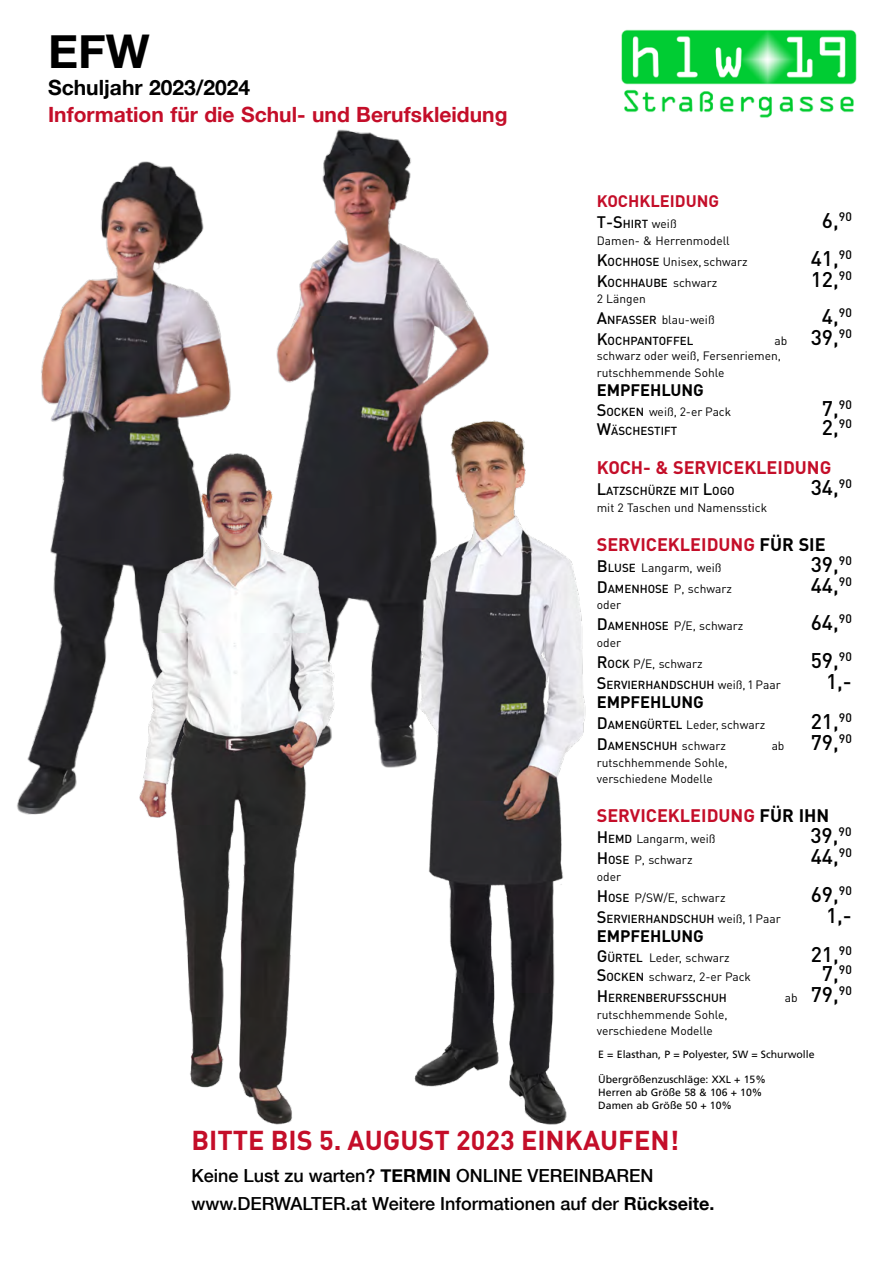
<style>
.page{position:relative;width:893px;height:1263px;background:#fff}
.page>*{position:absolute;margin:0;border:0;box-sizing:border-box;transform-origin:0 0}
.t1{font:700 46.5px "Helvetica Neue";color:#000}
.t2{font:700 27px "DIN Pro";color:#c40e29}
.t3{font:500 21px "DIN Pro";color:#000}
.t4{font:700 21px "Helvetica Neue";color:#c40e29}
.t5{font:700 21px "Helvetica Neue";color:#000}
.t6{font:500 18px/28.5px "Helvetica Neue";color:#000}
.t7{font:700 18px "DIN Pro";color:#c40e29}
.t8{font:700 16.5px "DIN Pro";color:#000}
.t9{font:700 16.5px "DIN Pro";color:#c40e29}
.t10{font:12px/21px "DIN Pro";color:#000}
.t11{font:500 11.55px "DIN Pro";color:#000}
.t12{font:10.5px/12.6px "Frutiger";color:#000}
.s1{font-size:16.5px}
.s2{font-weight:400;font-size:12px}
.s3{font-weight:500;font-size:16.5px}
.s4{font-weight:500;font-size:11.55px}
.s5{color:#000}
.s6{font-weight:700}
</style>
<div class="page">
<img style="left:303px;top:129px;width:186px;height:639px">
<img style="left:17px;top:161px;width:286px;height:654px">
<img style="left:621px;top:30px;width:236px;height:88px">
<img style="left:396px;top:417px;width:190px;height:708px">
<img style="left:132px;top:441px;width:234px;height:684px">
<h1 class="t1" style="left:48px;top:15px;width:103px">EFW</h1>
<h3 class="t5" style="left:48px;top:71px;width:204px">Schuljahr 2023/2024</h3>
<h3 class="t4" style="left:48px;top:98px;width:461px">Information für die Schul- und Berufskleidung</h3>
<h3 class="t9" style="left:597px;top:188px;width:124px">KOCHKLEIDUNG</h3>
<p class="t11" style="left:597px;top:216px;width:81px"><span class="s1">T-S</span>HIRT <span class="s2">weiß</span></p>
<h3 class="t3" style="left:822px;top:206px;width:31px">6,<sup>90</sup></h3>
<p class="t10" style="left:597px;top:230px;width:152px">Damen- &amp; Herrenmodell<br><span class="s3">K</span><span class="s4">OCHHOSE</span> Unisex, schwarz</p>
<h3 class="t3" style="left:811px;top:244px;width:43px">41,<sup>90</sup></h3>
<p class="t11" style="left:597px;top:275px;width:122px"><span class="s1">K</span>OCHHAUBE <span class="s2">schwarz</span></p>
<h3 class="t3" style="left:811px;top:265px;width:43px">12,<sup>90</sup></h3>
<p class="t10" style="left:597px;top:288px;width:119px">2 Längen<br><span class="s3">A</span><span class="s4">NFASSER</span> blau-weiß</p>
<h3 class="t3" style="left:822px;top:302px;width:31px">4,<sup>90</sup></h3>
<p class="t11" style="left:597px;top:333px;width:98px"><span class="s1">K</span>OCHPANTOFFEL</p>
<h3 class="t3" style="left:775px;top:323px;width:79px"><span class="s2">ab</span> 39,<sup>90</sup></h3>
<p class="t10" style="left:597px;top:347px;width:186px;line-height:16.5px">schwarz oder weiß, Fersenriemen, rutschhemmende Sohle</p>
<h3 class="t8" style="left:597px;top:377px;width:109px">EMPFEHLUNG</h3>
<p class="t10" style="left:597px;top:401px;width:136px"><span class="s3">S</span><span class="s4">OCKEN</span> weiß, 2-er Pack</p>
<h3 class="t3" style="left:822px;top:394px;width:31px">7,<sup>90</sup></h3>
<p class="t11" style="left:597px;top:423px;width:81px"><span class="s1">W</span>ÄSCHESTIFT</p>
<h3 class="t3" style="left:822px;top:413px;width:31px">2,<sup>90</sup></h3>
<h3 class="t7" style="left:597px;top:453px;width:236px">KOCH- &amp; SERVICEKLEIDUNG</h3>
<p class="t11" style="left:597px;top:483px;width:139px"><span class="s1">L</span>ATZSCHÜRZE MIT <span class="s1">L</span>OGO</p>
<h3 class="t3" style="left:811px;top:473px;width:43px">34,<sup>90</sup></h3>
<p class="t10" style="left:597px;top:497px;width:172px">mit 2 Taschen und Namensstick</p>
<h3 class="t7" style="left:597px;top:529px;width:230px">SERVICEKLEIDUNG <span class="s5">FÜR SIE</span></h3>
<p class="t10" style="left:597px;top:557px;width:126px"><span class="s3">B</span> <span class="s4">LUSE</span> Langarm, weiß</p>
<h3 class="t3" style="left:811px;top:550px;width:43px">39,<sup>90</sup></h3>
<p class="t10" style="left:597px;top:578px;width:137px"><span class="s3">D</span><span class="s4">AMENHOSE</span> P, schwarz</p>
<h3 class="t3" style="left:811px;top:571px;width:43px">44,<sup>90</sup></h3>
<p class="t10" style="left:597px;top:594px;width:148px">oder<br><span class="s3">D</span><span class="s4">AMENHOSE</span> P/E, schwarz</p>
<h3 class="t3" style="left:811px;top:608px;width:43px">64,<sup>90</sup></h3>
<p class="t10" style="left:597px;top:632px;width:108px">oder<br><span class="s3">R</span><span class="s4">OCK</span> P/E, schwarz</p>
<h3 class="t3" style="left:811px;top:646px;width:43px">59,<sup>90</sup></h3>
<p class="t11" style="left:597px;top:677px;width:185px"><span class="s1">S</span>ERVIERHANDSCHUH <span class="s2">weiß, 1 Paar</span></p>
<h3 class="t3" style="left:826px;top:667px;width:27px">1,-</h3>
<h3 class="t8" style="left:597px;top:689px;width:109px">EMPFEHLUNG</h3>
<p class="t10" style="left:597px;top:714px;width:170px"><span class="s3">D</span><span class="s4">AMENGÜRTEL</span> Leder, schwarz</p>
<h3 class="t3" style="left:811px;top:707px;width:43px">21,<sup>90</sup></h3>
<p class="t11" style="left:597px;top:738px;width:131px"><span class="s1">D</span>AMENSCHUH <span class="s2">schwarz</span></p>
<h3 class="t3" style="left:772px;top:728px;width:82px"><span class="s2">ab</span> 79,<sup>90</sup></h3>
<p class="t10" style="left:597px;top:754px;width:132px;line-height:16.5px">rutschhemmende Sohle, verschiedene Modelle</p>
<h3 class="t7" style="left:597px;top:801px;width:234px">SERVICEKLEIDUNG <span class="s5">FÜR IHN</span></h3>
<p class="t10" style="left:597px;top:828px;width:120px"><span class="s3">H</span> <span class="s4">EMD</span> Langarm, weiß</p>
<h3 class="t3" style="left:810px;top:821px;width:43px">39,<sup>90</sup></h3>
<p class="t10" style="left:597px;top:849px;width:97px"><span class="s3">H</span> <span class="s4">OSE</span> P, schwarz</p>
<h3 class="t3" style="left:811px;top:842px;width:43px">44,<sup>90</sup></h3>
<p class="t10" style="left:597px;top:866px;width:130px">oder<br><span class="s3">H</span> <span class="s4">OSE</span> P/SW/E, schwarz</p>
<h3 class="t3" style="left:811px;top:880px;width:43px">69,<sup>90</sup></h3>
<p class="t11" style="left:597px;top:911px;width:185px"><span class="s1">S</span>ERVIERHANDSCHUH <span class="s2">weiß, 1 Paar</span></p>
<h3 class="t3" style="left:826px;top:901px;width:27px">1,-</h3>
<h3 class="t8" style="left:597px;top:923px;width:109px">EMPFEHLUNG</h3>
<p class="t10" style="left:597px;top:947px;width:134px"><span class="s3">G</span> <span class="s4">ÜRTEL</span> Leder, schwarz</p>
<h3 class="t3" style="left:811px;top:940px;width:43px">21,<sup>90</sup></h3>
<p class="t10" style="left:597px;top:966px;width:156px"><span class="s3">S</span><span class="s4">OCKEN</span> schwarz, 2-er Pack</p>
<h3 class="t3" style="left:822px;top:959px;width:31px">7,<sup>90</sup></h3>
<p class="t11" style="left:597px;top:990px;width:131px"><span class="s1">H</span> ERRENBERUFSSCHUH</p>
<h3 class="t3" style="left:785px;top:980px;width:69px"><span class="s2">ab</span> 79,<sup>90</sup></h3>
<p class="t10" style="left:597px;top:1006px;width:132px;line-height:16.5px">rutschhemmende Sohle, verschiedene Modelle</p>
<p class="t12" style="left:598px;top:1048px;width:218px">E = Elasthan, P = Polyester, SW = Schurwolle</p>
<p class="t12" style="left:598px;top:1073px;width:169px">Übergrößenzuschläge: XXL + 15%<br>Herren ab Größe 58 &amp; 106 + 10%<br>Damen ab Größe 50 + 10%</p>
<h2 class="t2" style="left:191px;top:1118px;width:489px">BITTE BIS 5. AUGUST 2023 EINKAUFEN!</h2>
<h3 class="t6" style="left:191px;top:1160px;width:525px">Keine Lust zu warten? <span class="s6">Termin</span> online vereinbaren www.DERWALTER.at Weitere Informationen auf der <span class="s6">Rückseite.</span></h3>
</div>
